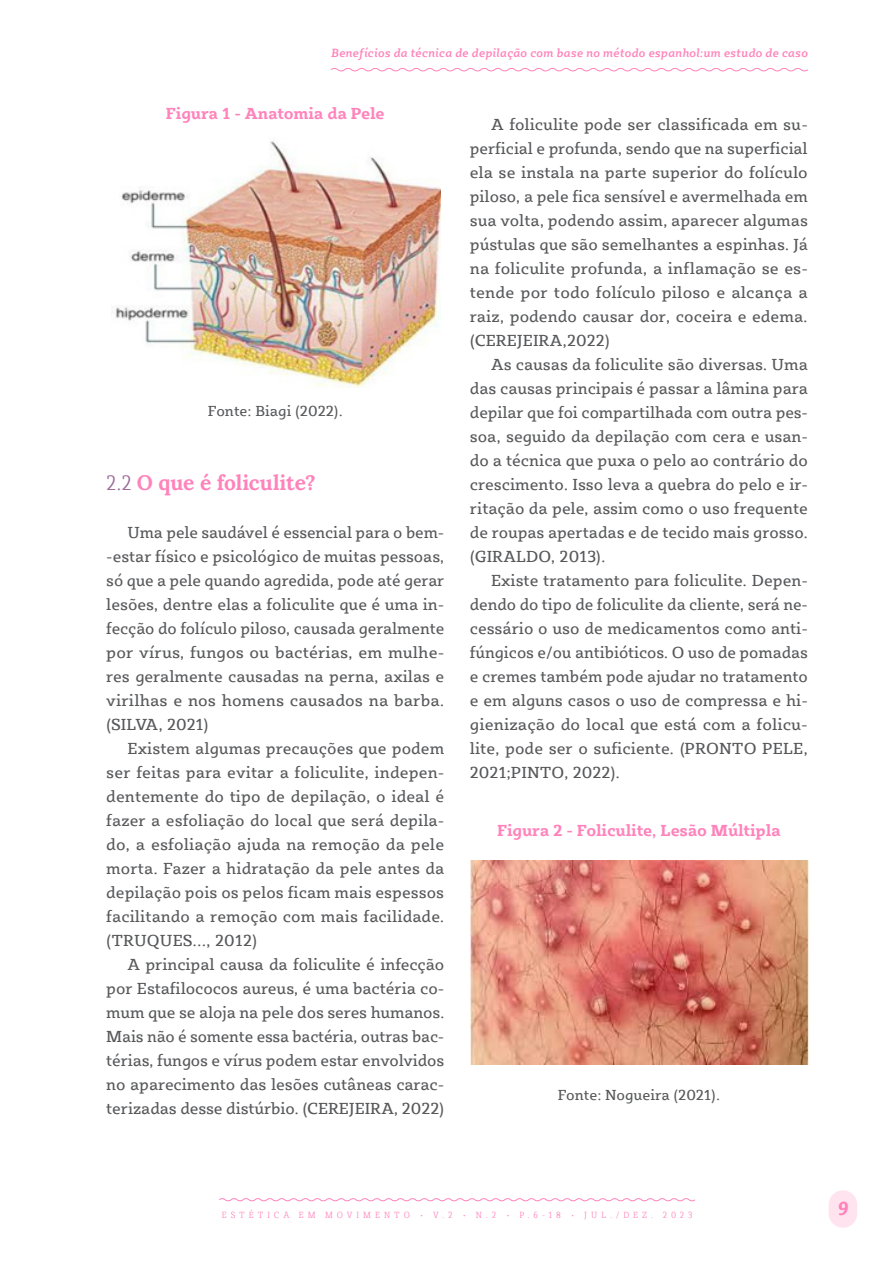
<style>
.page{position:relative;width:893px;height:1263px;background:#fff}
.page>*{position:absolute;margin:0;border:0;box-sizing:border-box;transform-origin:0 0}
.t1{font:700 21px "Lora";letter-spacing:-.01em;color:#ff83bb}
.t2{font:italic 700 19.5px "Sybilla Pro Narrow";color:#ff83bb}
.t3{font:16.5px/24px "Sybilla Pro";color:#57585a;text-align:justify}
.t4{font:700 16.5px "Sybilla Pro";letter-spacing:-.01em;color:#ff83bb}
.t5{font:15px "Sybilla Pro";color:#57585a}
.t6{font:italic 500 12px "Sybilla Pro";letter-spacing:.015em;color:#ff83bb}
.t7{font:300 9px "Sybilla Pro Narrow";letter-spacing:.44em;color:#ff83bb}
.s1{font-family:"Sybilla Pro Narrow";font-weight:300;color:#9b6b99}
</style>
<div class="page">
<img style="left:112px;top:141px;width:328px;height:247px">
<img style="left:470px;top:860px;width:338px;height:204px">
<svg style="left:219px;top:1198px;width:476px;height:4px"></svg>
<svg style="left:330px;top:68px;width:478px;height:4px"></svg>
<div style="left:829px;top:1190px;width:28px;height:38px;background:#ffe4f0;border-radius:14px"></div>
<p class="t6" style="left:331px;top:45px;width:478px">Benefícios da técnica de depilação com base no método espanhol:um estudo de caso</p>
<p class="t4" style="left:166px;top:102px;width:220px">Figura 1 - Anatomia da Pele</p>
<p class="t5" style="left:208px;top:401px;width:136px">Fonte: Biagi (2022).</p>
<p class="t1" style="left:106px;top:465px;width:211px"><span class="s1">2.2</span> O que é foliculite?</p>
<p class="t3" style="left:106px;top:520px;width:340px;text-indent:21px">Uma pele saudável é essencial para o bem--estar físico e psicológico de muitas pessoas, só que a pele quando agredida, pode até gerar lesões, dentre elas a foliculite que é uma in&shy;fecção do folículo piloso, causada geralmente por vírus, fungos ou bactérias, em mulhe&shy;res geralmente causadas na perna, axilas e virilhas e nos homens causados na barba. (SILVA, 2021)</p>
<p class="t3" style="left:106px;top:736px;width:340px;text-indent:21px">Existem algumas precauções que podem ser feitas para evitar a foliculite, indepen&shy;dentemente do tipo de depilação, o ideal é fazer a esfoliação do local que será depila&shy;do, a esfoliação ajuda na remoção da pele morta. Fazer a hidratação da pele antes da depilação pois os pelos ficam mais espessos facilitando a remoção com mais facilidade. (TRUQUES..., 2012)</p>
<p class="t3" style="left:106px;top:952px;width:340px;text-indent:21px">A principal causa da foliculite é infecção por Estafilococos aureus, é uma bactéria co&shy;mum que se aloja na pele dos seres humanos.<br>Mais não é somente essa bactéria, outras bac&shy;térias, fungos e vírus podem estar envolvidos no aparecimento das lesões cutâneas carac&shy;terizadas desse distúrbio. (CEREJEIRA, 2022)</p>
<p class="t3" style="left:470px;top:112px;width:340px;text-indent:21px">A foliculite pode ser classificada em su&shy;perficial e profunda, sendo que na superficial ela se instala na parte superior do folículo piloso, a pele fica sensível e avermelhada em sua volta, podendo assim, aparecer algumas pústulas que são semelhantes a espinhas. Já na foliculite profunda, a inflamação se es&shy;tende por todo folículo piloso e alcança a raiz, podendo causar dor, coceira e edema. (CEREJEIRA,2022)</p>
<p class="t3" style="left:470px;top:352px;width:340px;text-indent:21px">As causas da foliculite são diversas. Uma das causas principais é passar a lâmina para depilar que foi compartilhada com outra pes&shy;soa, seguido da depilação com cera e usan&shy;do a técnica que puxa o pelo ao contrário do crescimento. Isso leva a quebra do pelo e ir&shy;ritação da pele, assim como o uso frequente de roupas apertadas e de tecido mais grosso. (GIRALDO, 2013).</p>
<p class="t3" style="left:470px;top:568px;width:340px;text-indent:21px">Existe tratamento para foliculite. Depen&shy;dendo do tipo de foliculite da cliente, será ne&shy;cessário o uso de medicamentos como anti&shy;fúngicos e/ou antibióticos. O uso de pomadas e cremes também pode ajudar no tratamento e em alguns casos o uso de compressa e hi&shy;gienização do local que está com a folicu&shy;lite, pode ser o suficiente. (PRONTO PELE, 2021;PINTO, 2022).</p>
<p class="t4" style="left:497px;top:820px;width:285px">Figura 2 - Foliculite, Lesão Múltipla</p>
<p class="t5" style="left:558px;top:1085px;width:164px">Fonte: Nogueira (2021).</p>
<p class="t7" style="left:222px;top:1209px;width:472px">ESTÉTICA EM MOVIMENTO • V.2 • N.2 • P.6-18 • JUL./DE Z. 2023</p>
<p class="t2" style="left:837px;top:1196px;width:13px">9</p>
</div>
